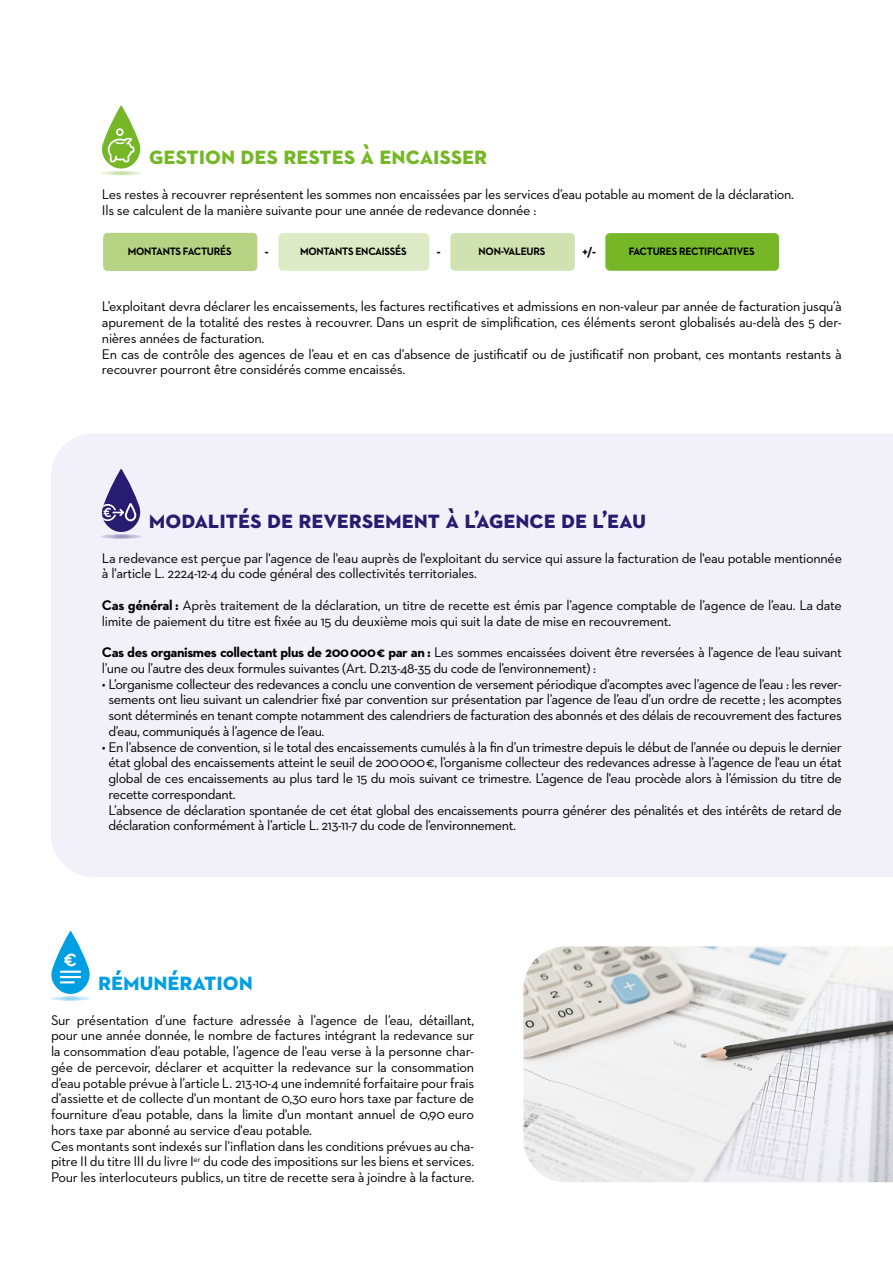
<style>
.page{position:relative;width:893px;height:1263px;background:#fff}
.page>*{position:absolute;margin:0;border:0;box-sizing:border-box;transform-origin:0 0}
.t1{font:700 25.5px "Neutraface 2 Text";letter-spacing:-.01em;color:#271d70}
.t2{font:700 25.5px "Neutraface 2 Text";letter-spacing:-.01em;color:#75b726}
.t3{font:700 25.5px "Neutraface 2 Text";letter-spacing:-.01em;color:#009ee3}
.t4{font:14.25px/15.8px "Neutraface 2 Text";letter-spacing:-.02em;color:#000}
.t5{font:700 12.6px "Neutraface 2 Text";color:#000;scale:.95 1}
.t6{font:700 10.95px "Neutraface 2 Text";letter-spacing:-.025em;color:#000;scale:.95 1}
.s1{font-weight:700}
</style>
<div class="page">
<div style="left:51px;top:434px;width:842px;height:443px;background:#f2f0f8"></div>
<div style="left:103px;top:233px;width:154px;height:38px;background:#b5d383;border-radius:5px"></div>
<div style="left:278px;top:233px;width:151px;height:38px;background:#dceac5;border-radius:5px"></div>
<div style="left:450px;top:233px;width:125px;height:38px;background:#d0e2b0;border-radius:5px"></div>
<div style="left:605px;top:233px;width:174px;height:38px;background:#75b726;border-radius:5px"></div>
<svg style="left:102px;top:105px;width:39px;height:64px"></svg>
<svg style="left:100px;top:469px;width:42px;height:64px"></svg>
<svg style="left:99px;top:534px;width:44px;height:5px"></svg>
<svg style="left:99px;top:171px;width:44px;height:4px"></svg>
<svg style="left:51px;top:930px;width:39px;height:64px"></svg>
<svg style="left:49px;top:996px;width:43px;height:5px"></svg>
<img style="left:523px;top:946px;width:370px;height:236px">
<h1 class="t2" style="left:149px;top:139px;width:340px">Gestion des restes à encaisser</h1>
<p class="t4" style="left:102px;top:186px;width:694px">Les restes à recouvrer représentent les sommes non encaissées par les services d’eau potable au moment de la déclaration.<br>Ils se calculent de la manière suivante pour une année de redevance donnée :</p>
<p class="t6" style="left:128px;top:245px;width:111px">MONTANTS FACTURÉS</p>
<p class="t5" style="left:265px;top:244px;width:6px">-</p>
<p class="t6" style="left:300px;top:245px;width:114px">MONTANTS ENCAISSÉS</p>
<p class="t5" style="left:437px;top:244px;width:6px">-</p>
<p class="t6" style="left:479px;top:245px;width:72px">NON-VALEURS</p>
<p class="t5" style="left:582px;top:244px;width:16px">+/-</p>
<p class="t6" style="left:629px;top:245px;width:134px">FACTURES RECTIFICATIVES</p>
<p class="t4" style="left:102px;top:298px;width:741px">L’exploitant devra déclarer les encaissements, les factures rectificatives et admissions en non-valeur par année de facturation jusqu’à apurement de la totalité des restes à recouvrer. Dans un esprit de simplification, ces éléments seront globalisés au-delà des 5 der&shy;nières années de facturation.<br>En cas de contrôle des agences de l’eau et en cas d’absence de justificatif ou de justificatif non probant, ces montants restants à recouvrer pourront être considérés comme encaissés.</p>
<h1 class="t1" style="left:149px;top:503px;width:499px">Modalités de reversement à l’agence de l’eau</h1>
<p class="t4" style="left:102px;top:550px;width:742px">La redevance est perçue par l'agence de l'eau auprès de l'exploitant du service qui assure la facturation de l'eau potable mentionnée à l'article L. 2224-12-4 du code général des collectivités territoriales.</p>
<p class="t4" style="left:102px;top:597px;width:741px"><span class="s1">Cas général :</span> Après traitement de la déclaration, un titre de recette est émis par l’agence comptable de l’agence de l’eau. La date limite de paiement du titre est fixée au 15 du deuxième mois qui suit la date de mise en recouvrement.</p>
<p class="t4" style="left:102px;top:644px;width:741px"><span class="s1">Cas des organismes collectant plus de 200000€ par an :</span> Les sommes encaissées doivent être reversées à l’agence de l’eau suivant l’une ou l’autre des deux formules suivantes (Art. D.213-48-35 du code de l’environnement) :</p>
<p class="t4" style="left:108px;top:676px;width:735px;text-align:justify;text-indent:-6px">• L’organisme collecteur des redevances a conclu une convention de versement périodique d’acomptes avec l’agence de l’eau : les rever&shy;sements ont lieu suivant un calendrier fixé par convention sur présentation par l’agence de l’eau d’un ordre de recette ; les acomptes sont déterminés en tenant compte notamment des calendriers de facturation des abonnés et des délais de recouvrement des factures d’eau, communiqués à l’agence de l’eau.</p>
<p class="t4" style="left:108px;top:739px;width:735px;text-indent:-6px">• En l’absence de convention, si le total des encaissements cumulés à la fin d’un trimestre depuis le début de l’année ou depuis le dernier état global des encaissements atteint le seuil de 200000€, l’organisme collecteur des redevances adresse à l’agence de l'eau un état global de ces encaissements au plus tard le 15 du mois suivant ce trimestre. L’agence de l'eau procède alors à l’émission du titre de recette correspondant.<br>L’absence de déclaration spontanée de cet état global des encaissements pourra générer des pénalités et des intérêts de retard de déclaration conformément à l’article L. 213-11-7 du code de l’environnement.</p>
<h1 class="t3" style="left:98px;top:965px;width:156px">Rémunération</h1>
<p class="t4" style="left:51px;top:1012px;width:425px">Sur présentation d’une facture adressée à l’agence de l’eau, détaillant, pour une année donnée, le nombre de factures intégrant la redevance sur la consommation d’eau potable, l’agence de l'eau verse à la personne char&shy;gée de percevoir, déclarer et acquitter la redevance sur la consommation d’eau potable prévue à l’article L. 213-10-4 une indemnité forfaitaire pour frais d’assiette et de collecte d'un montant de 0,30 euro hors taxe par facture de fourniture d’eau potable, dans la limite d'un montant annuel de 0,90 euro hors taxe par abonné au service d'eau potable.<br>Ces montants sont indexés sur l’inflation dans les conditions prévues au cha&shy;pitre II du titre III du livre I<sup>er</sup> du code des impositions sur les biens et services.<br>Pour les interlocuteurs publics, un titre de recette sera à joindre à la facture.</p>
</div>
